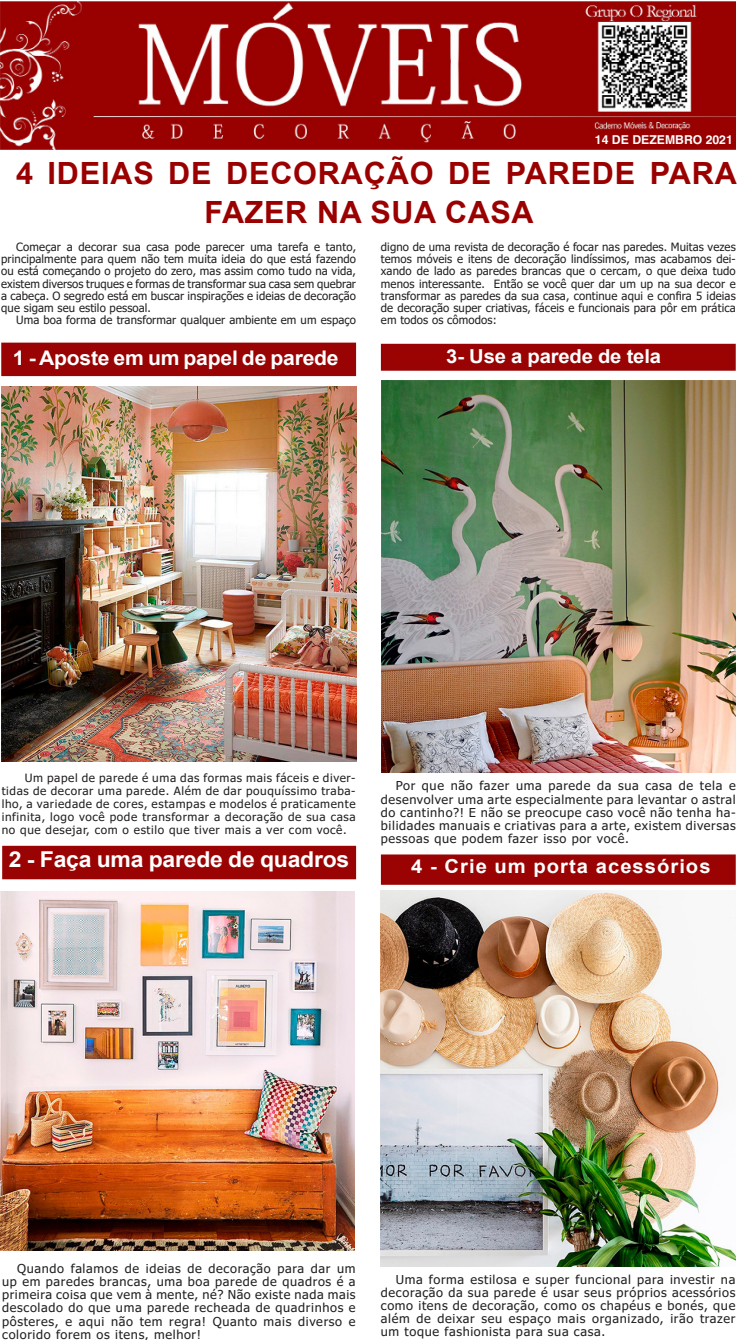
<style>
.page{position:relative;width:737px;height:1340px;background:#fff}
.page>*{position:absolute;margin:0;border:0;box-sizing:border-box;transform-origin:0 0}
.Texto_Jornal{font:700 30.62px/39.4px "Arial";letter-spacing:.025em;color:#9a0000;text-align:center}
.Texto_Jornal-2{font:700 21.88px "Arial";letter-spacing:-.01em;color:#fff;scale:1.05 1}
.Texto_Jornal-3{font:700 20.12px "Arial";letter-spacing:-.01em;color:#fff;scale:1.05 1}
.Texto_Jornal-4{font:700 19.25px "Arial";letter-spacing:.05em;color:#fff;scale:1.05 1}
.Texto_Jornal-5{font:700 19.25px "Arial";letter-spacing:-.01em;color:#fff;scale:1.05 1}
.Texto_Jornal-6{font:12.25px/13.1px "Tahoma";letter-spacing:.05em;color:#231f20;text-align:justify;scale:1.04 1}
.Texto_Jornal-7{font:700 12.25px "Helvetica";color:#fff}
.Texto_Jornal-8{font:11.38px/12.2px "Tahoma";letter-spacing:.01em;color:#231f20;text-align:justify}
.Texto_Jornal-9{font:11.38px/13.1px "Tahoma";letter-spacing:.01em;color:#231f20;text-align:justify;scale:1.04 1}
</style>
<div class="page">
<img style="left:0;top:2px;width:735px;height:147px">
<div style="left:1px;top:342px;width:355px;height:34px;background:#9a0000"></div>
<div style="left:2px;top:845px;width:354px;height:34px;background:#9a0000"></div>
<div style="left:381px;top:344px;width:354px;height:27px;background:#9a0000"></div>
<div style="left:381px;top:854px;width:354px;height:30px;background:#9a0000"></div>
<img style="left:1px;top:386px;width:355px;height:375px">
<img style="left:0;top:891px;width:354px;height:359px">
<img style="left:381px;top:380px;width:354px;height:393px">
<img style="left:381px;top:890px;width:354px;height:376px">
<p class="Texto_Jornal-7" style="left:595px;top:132px;width:139px">14 DE DEZEMBRO 2021</p>
<p class="Texto_Jornal" style="left:16px;top:154px;width:722px">4 IDEIAS DE DECORAÇÃO DE PAREDE PARA<br>FAZER NA SUA CASA</p>
<p class="Texto_Jornal-8" style="left:1px;top:241px;width:356px;text-indent:15px">Começar a decorar sua casa pode parecer uma tarefa e tanto, principalmente para quem não tem muita ideia do que está fazendo ou está começando o projeto do zero, mas assim como tudo na vida, existem diversos truques e formas de transformar sua casa sem quebrar a cabeça. O segredo está em buscar inspirações e ideias de decoração que sigam seu estilo pessoal.</p>
<p class="Texto_Jornal-8" style="left:16px;top:315px;width:341px">Uma boa forma de transformar qualquer ambiente em um espaço</p>
<p class="Texto_Jornal-8" style="left:381px;top:241px;width:356px">digno de uma revista de decoração é focar nas paredes. Muitas vezes temos móveis e itens de decoração lindíssimos, mas acabamos dei&shy;xando de lado as paredes brancas que o cercam, o que deixa tudo menos interessante. Então se você quer dar um up na sua decor e transformar as paredes da sua casa, continue aqui e confira 5 ideias de decoração super criativas, fáceis e funcionais para pôr em prática em todos os cômodos:</p>
<p class="Texto_Jornal-3" style="left:13px;top:344px;width:312px">1 - Aposte em um papel de parede</p>
<p class="Texto_Jornal-5" style="left:446px;top:342px;width:206px">3- Use a parede de tela</p>
<p class="Texto_Jornal-9" style="left:2px;top:771px;width:342px;text-indent:23px">Um papel de parede é uma das formas mais fáceis e diver&shy;tidas de decorar uma parede. Além de dar pouquíssimo traba&shy;lho, a variedade de cores, estampas e modelos é praticamente infinita, logo você pode transformar a decoração de sua casa no que desejar, com o estilo que tiver mais a ver com você.</p>
<p class="Texto_Jornal-2" style="left:9px;top:843px;width:326px">2 - Faça uma parede de quadros</p>
<p class="Texto_Jornal-6" style="left:381px;top:780px;width:343px;text-indent:15px">Por que não fazer uma parede da sua casa de tela e desenvolver uma arte especialmente para levantar o astral do cantinho?! E não se preocupe caso você não tenha ha&shy;bilidades manuais e criativas para a arte, existem diversas pessoas que podem fazer isso por você.</p>
<p class="Texto_Jornal-4" style="left:411px;top:853px;width:286px">4 - Crie um porta acessórios</p>
<p class="Texto_Jornal-6" style="left:2px;top:1262px;width:341px;text-indent:15px">Quando falamos de ideias de decoração para dar um up em paredes brancas, uma boa parede de quadros é a primeira coisa que vem à mente, né? Não existe nada mais descolado do que uma parede recheada de quadrinhos e pôsteres, e aqui não tem regra! Quanto mais diverso e colorido forem os itens, melhor!</p>
<p class="Texto_Jornal-6" style="left:381px;top:1273px;width:342px;text-indent:15px">Uma forma estilosa e super funcional para investir na decoração da sua parede é usar seus próprios acessórios como itens de decoração, como os chapéus e bonés, que além de deixar seu espaço mais organizado, irão trazer um toque fashionista para sua casa.</p>
</div>
